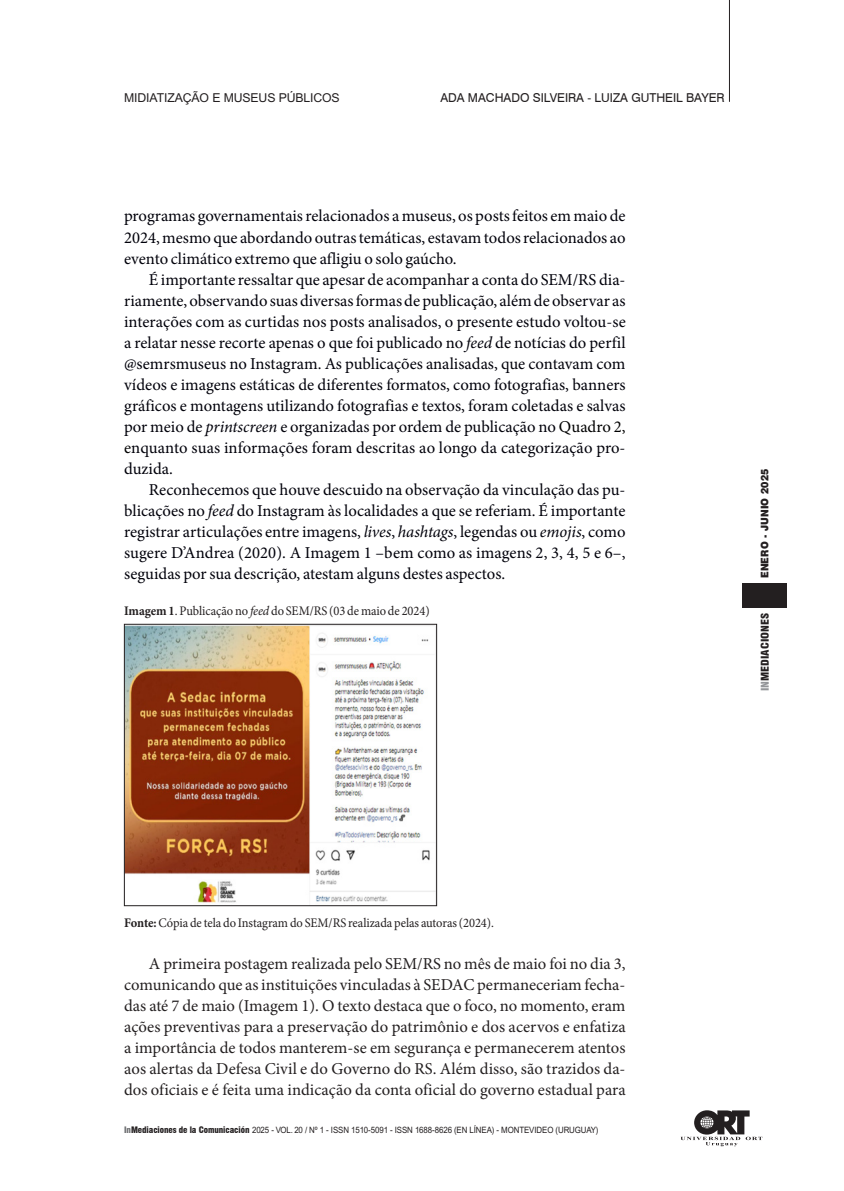
<style>
.page{position:relative;width:844px;height:1191px;background:#fff}
.page>*{position:absolute;margin:0;border:0;box-sizing:border-box;transform-origin:0 0}
._2014_TEXTO{font:16.62px/21px "Minion Pro";color:#00000a;text-align:justify}
._2014_TEXTO-2{font:16.62px/21px "Minion Pro";letter-spacing:.005em;color:#231f20;text-align:justify}
._2014_Leyenda_de_foto{font:13.12px "Minion Pro";letter-spacing:-.005em;color:#231f20;scale:.95 1}
._2011_Arriba_AUTORES{font:12.25px "Swiss 721 BT";color:#231f20}
._2011_Arriba_TITULO{font:12.25px "Arial";letter-spacing:-.01em;color:#231f20}
.t1{font:900 10.5px "Swiss 721 BT";letter-spacing:.02em;color:#231f20;scale:.9 1}
.t2{font:900 condensed 10.5px "Swiss 721 BT";color:#231f20;scale:1.1 1}
.t3{font:8.75px "Arial";letter-spacing:-.01em;color:#231f20;scale:.9 1}
.s1{font-style:italic}
.s2{color:#000}
.s3{font-weight:700}
.s4{color:#939598}
.s5{font-family:"Swiss 721 BT";font-weight:900;font-stretch:condensed;color:#6c6d70}
.s6{font-family:"Swiss 721 BT";font-weight:900;font-stretch:condensed}
</style>
<div class="page">
<div style="left:742px;top:583px;width:44px;height:25px;background:#231f20"></div>
<hr style="left:729px;top:0;width:1px;height:102px;background:#231f20">
<svg style="left:680px;top:1110px;width:82px;height:36px"></svg>
<img style="left:126px;top:626px;width:309px;height:277px">
<div style="left:124px;top:624px;width:313px;height:282px;border:1px solid #231f20"></div>
<p class="_2011_Arriba_TITULO" style="left:124px;top:90px;width:217px">MIDIATIZAÇÃO E MUSEUS PÚBLICOS</p>
<p class="_2011_Arriba_AUTORES" style="left:440px;top:90px;width:286px">ADA MACHADO SILVEIRA - LUIZA GUTHEIL BAYER</p>
<p class="_2014_TEXTO" style="left:124px;top:206px;width:503px">programas governamentais relacionados a museus, os posts feitos em maio de 2024, mesmo que abordando outras temáticas, estavam todos relacionados ao evento climático extremo que afligiu o solo gaúcho.</p>
<p class="_2014_TEXTO" style="left:124px;top:269px;width:503px;text-indent:25px">É importante ressaltar que apesar de acompanhar a conta do SEM/RS dia&shy;riamente, observando suas diversas formas de publicação, além de observar as interações com as curtidas nos posts analisados, o presente estudo voltou-se a relatar nesse recorte apenas o que foi publicado no <span class="s1">feed</span> de notícias do perfil @semrsmuseus no Instagram. As publicações analisadas, que contavam com vídeos e imagens estáticas de diferentes formatos, como fotografias, banners gráficos e montagens utilizando fotografias e textos, foram coletadas e salvas por meio de <span class="s1">printscreen</span> e organizadas por ordem de publicação no <span class="s2">Quadro 2, e</span>nquanto suas informações foram descritas ao longo da categorização pro&shy;duzida.</p>
<p class="_2014_TEXTO" style="left:124px;top:479px;width:503px;text-indent:25px">Reconhecemos que houve descuido na observação da vinculação das pu&shy;blicações no <span class="s1">feed</span> do Instagram às localidades a que se referiam. É importante registrar articulações entre imagens, <span class="s1">lives</span>, <span class="s1">hashtags</span>, legendas ou <span class="s1">emojis</span>, como sugere D’Andrea (2020). A Imagem 1 –bem como as imagens 2, 3, 4, 5 e 6–, seguidas por sua descrição, atestam alguns destes aspectos.</p>
<p class="_2014_Leyenda_de_foto" style="left:124px;top:601px;width:323px"><span class="s3">Imagem 1</span>. Publicação no <span class="s1">feed</span> do SEM/RS (03 de maio de 2024)</p>
<p class="t1" style="left:758px;top:578px;width:123px;rotate:-90deg">ENERO - JUNIO 2025</p>
<p class="t2" style="left:758px;top:691px;width:72px;rotate:-90deg"><span class="s4">IN</span>MEDIACIONES</p>
<p class="_2014_Leyenda_de_foto" style="left:124px;top:914px;width:391px"><span class="s3">Fonte:</span> Cópia de tela do Instagram do SEM/RS realizada pelas autoras (2024).</p>
<p class="_2014_TEXTO-2" style="left:124px;top:953px;width:503px;text-indent:25px">A primeira postagem realizada pelo SEM/RS no mês de maio foi no dia 3, comunicando que as instituições vinculadas à SEDAC permaneceriam fecha&shy;das até 7 de maio (Imagem 1). O texto destaca que o foco, no momento, eram ações preventivas para a preservação do patrimônio e dos acervos e enfatiza a importância de todos manterem-se em segurança e permanecerem atentos aos alertas da Defesa Civil e do Governo do RS. Além disso, são trazidos da&shy;dos oficiais e é feita uma indicação da conta oficial do governo estadual para</p>
<p class="t3" style="left:124px;top:1125px;width:528px"><span class="s5">In</span><span class="s6">Mediaciones de la Comunicación</span> 2025 - VOL. 20 / Nº 1 - ISSN 1510-5091 - ISSN 1688-8626 (EN LÍNEA) - MONTEVIDEO (URUGUAY)</p>
</div>
